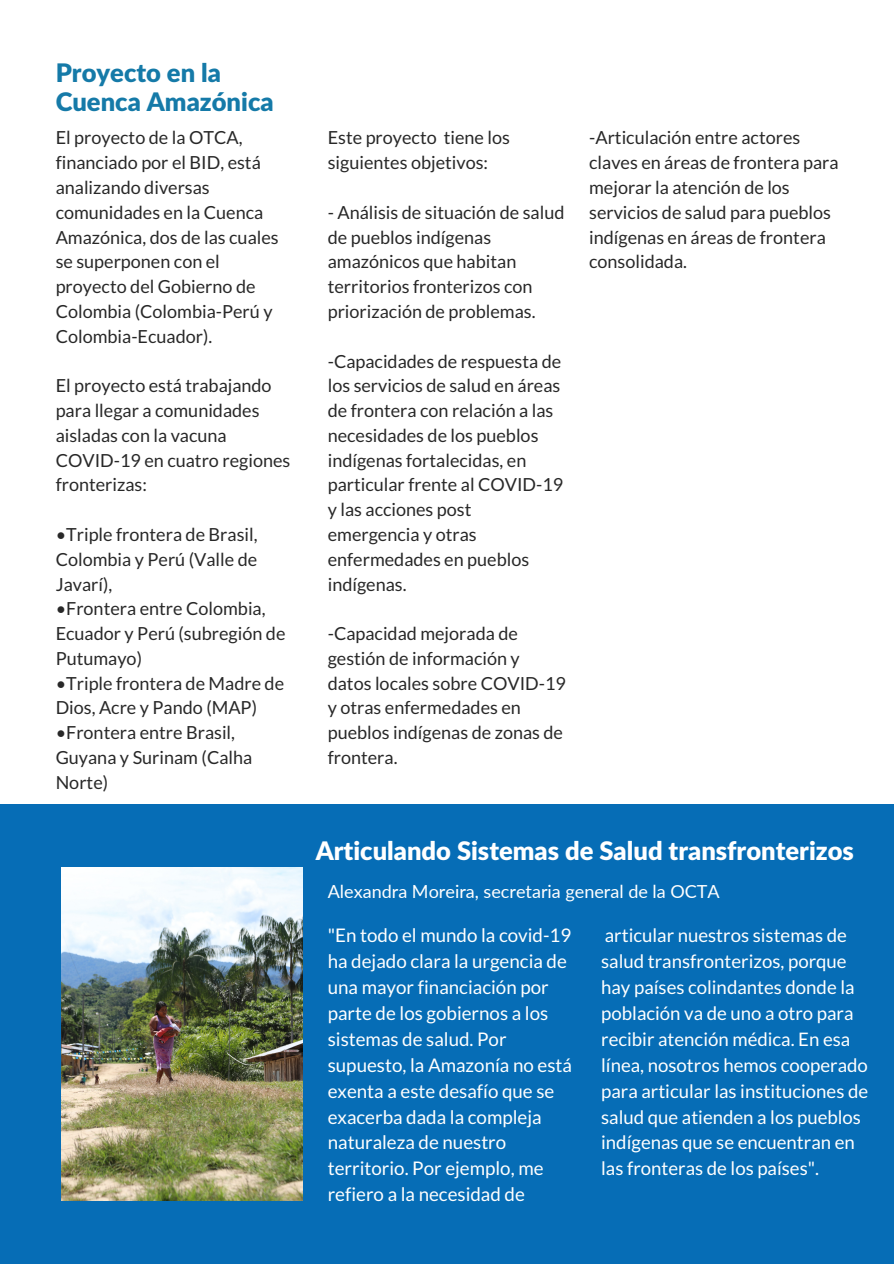
<style>
.page{position:relative;width:894px;height:1264px;background:#fff}
.page>*{position:absolute;margin:0;border:0;box-sizing:border-box;transform-origin:0 0}
.t1{font:900 25.5px "Lato Latin";color:#fff}
.t2{font:900 25.5px/29.2px "Lato Latin";color:#157aa8}
.t3{font:18.75px/26px "Lato";color:#fff}
.t4{font:18.6px/26px "Lato";color:#fff}
.t5{font:18px/24.8px "Lato";color:#282828}
.t6{font:18px "Lato";color:#fff}
</style>
<div class="page">
<div style="left:0;top:804px;width:893px;height:459px;background:#066db6"></div>
<img style="left:61px;top:867px;width:241px;height:333px">
<p class="t2" style="left:56px;top:60px;width:219px">Proyecto en la<br>Cuenca Amazónica</p>
<p class="t5" style="left:56px;top:125px;width:224px">El proyecto de la OTCA, financiado por el BID, está analizando diversas comunidades en la Cuenca<br>Amazónica, dos de las cuales se superponen con el proyecto del Gobierno de<br>Colombia (Colombia-Perú y<br>Colombia-Ecuador).</p>
<p class="t5" style="left:56px;top:373px;width:236px">El proyecto está trabajando para llegar a comunidades aisladas con la vacuna<br>COVID-19 en cuatro regiones fronterizas:</p>
<p class="t5" style="left:56px;top:521px;width:203px;text-align:justify">•Triple frontera de Brasil, Colombia y Perú (Valle de Javarí),</p>
<p class="t5" style="left:56px;top:596px;width:231px">•Frontera entre Colombia,<br>Ecuador y Perú (subregión de<br>Putumayo)</p>
<p class="t5" style="left:56px;top:670px;width:230px">•Triple frontera de Madre de<br>Dios, Acre y Pando (MAP)</p>
<p class="t5" style="left:56px;top:720px;width:198px">•Frontera entre Brasil,<br>Guyana y Surinam (Calha<br>Norte)</p>
<p class="t5" style="left:327px;top:125px;width:184px">Este proyecto tiene los siguientes objetivos:</p>
<p class="t5" style="left:327px;top:199px;width:238px">- Análisis de situación de salud de pueblos indígenas amazónicos que habitan territorios fronterizos con priorización de problemas.</p>
<p class="t5" style="left:327px;top:348px;width:237px">-Capacidades de respuesta de los servicios de salud en áreas de frontera con relación a las necesidades de los pueblos indígenas fortalecidas, en particular frente al COVID-19 y las acciones post emergencia y otras enfermedades en pueblos indígenas.</p>
<p class="t5" style="left:327px;top:620px;width:240px">-Capacidad mejorada de gestión de información y datos locales sobre COVID-19 y otras enfermedades en pueblos indígenas de zonas de frontera.</p>
<p class="t5" style="left:589px;top:125px;width:251px">-Articulación entre actores claves en áreas de frontera para mejorar la atención de los servicios de salud para pueblos indígenas en áreas de frontera consolidada.</p>
<p class="t1" style="left:315px;top:839px;width:539px">Articulando Sistemas de Salud transfronterizos</p>
<p class="t6" style="left:327px;top:879px;width:393px">Alexandra Moreira, secretaria general de la OCTA</p>
<p class="t3" style="left:327px;top:921px;width:246px">"En todo el mundo la covid-19 ha dejado clara la urgencia de una mayor financiación por parte de los gobiernos a los sistemas de salud. Por supuesto, la Amazonía no está exenta a este desafío que se exacerba dada la compleja naturaleza de nuestro territorio. Por ejemplo, me refiero a la necesidad de</p>
<p class="t4" style="left:601px;top:922px;width:268px">articular nuestros sistemas de salud transfronterizos, porque hay países colindantes donde la población va de uno a otro para recibir atención médica. En esa línea, nosotros hemos cooperado para articular las instituciones de salud que atienden a los pueblos indígenas que se encuentran en las fronteras de los países".</p>
</div>
